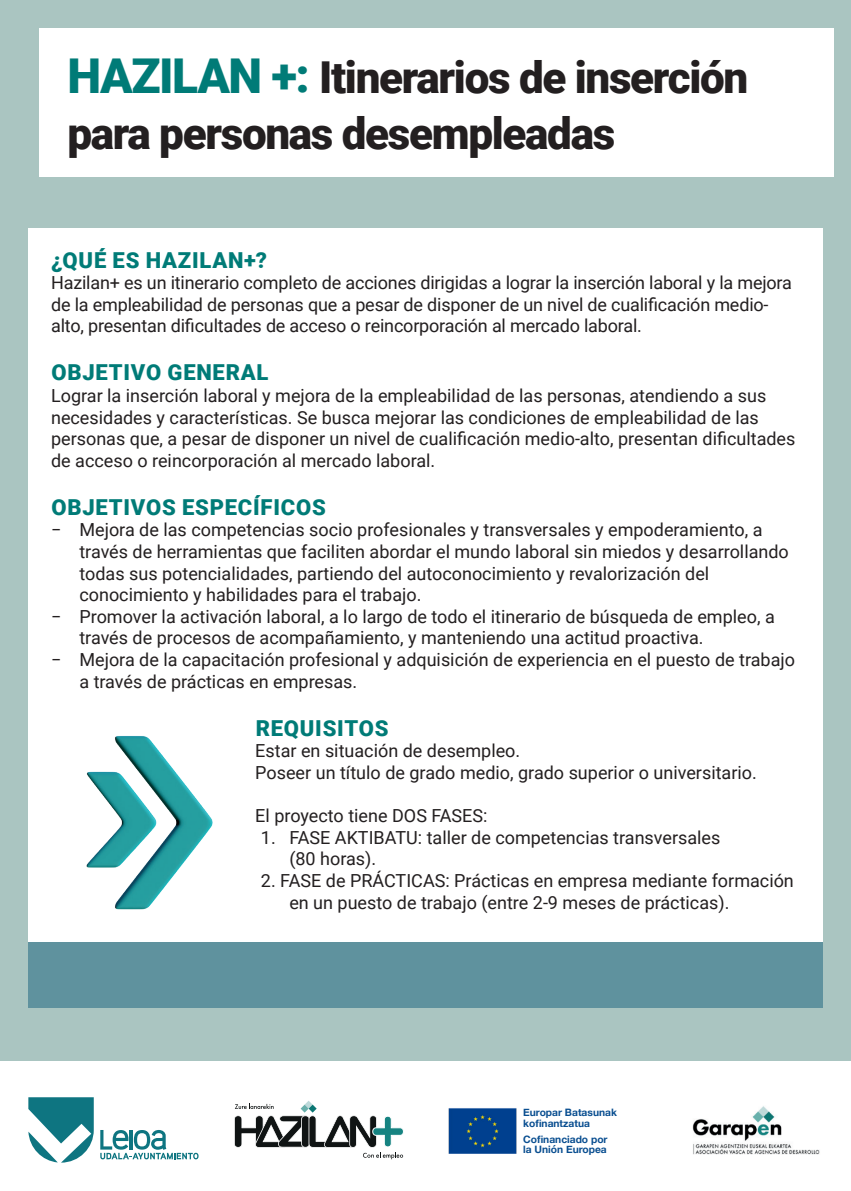
<style>
.page{position:relative;width:851px;height:1191px;background:#fff}
.page>*{position:absolute;margin:0;border:0;box-sizing:border-box;transform-origin:0 0}
.t1{font:900 44px/56px "Roboto";letter-spacing:-.03em;color:#231f20}
.t2{font:900 22px "Roboto";letter-spacing:.035em;color:#007b77}
.t3{font:18px/21.6px "Roboto";color:#231f20}
.t4{font:700 10.2px "Helvetica Neue";color:#094e90}
.s1{font-size:48px;color:#007b77}
</style>
<div class="page">
<div style="left:0;top:0;width:850px;height:1060px;background:#aac5c1"></div>
<div style="left:28px;top:228px;width:794px;height:714px;background:#fff"></div>
<div style="left:39px;top:28px;width:794px;height:149px;background:#fff"></div>
<svg style="left:234px;top:1101px;width:170px;height:58px"></svg>
<img style="left:448px;top:1108px;width:69px;height:45px">
<img style="left:692px;top:1106px;width:128px;height:48px">
<svg style="left:28px;top:1097px;width:66px;height:65px"></svg>
<svg style="left:100px;top:1130px;width:98px;height:29px"></svg>
<img style="left:86px;top:736px;width:127px;height:174px">
<div style="left:28px;top:942px;width:794px;height:65px;background:#5f929e"></div>
<p class="t1" style="left:67px;top:47px;width:682px"><span class="s1">HAZILAN +:</span> Itinerarios de inserción para personas desempleadas</p>
<p class="t2" style="left:51px;top:244px;width:217px">¿QUÉ ES HAZILAN+?</p>
<p class="t3" style="left:51px;top:271px;width:742px">Hazilan+ es un itinerario completo de acciones dirigidas a lograr la inserción laboral y la mejora de la empleabilidad de personas que a pesar de disponer de un nivel de cualificación medio&shy;alto, presentan dificultades de acceso o reincorporación al mercado laboral.</p>
<p class="t2" style="left:51px;top:357px;width:218px">OBJETIVO GENERAL</p>
<p class="t3" style="left:51px;top:384px;width:745px">Lograr la inserción laboral y mejora de la empleabilidad de las personas, atendiendo a sus necesidades y características. Se busca mejorar las condiciones de empleabilidad de las personas que, a pesar de disponer un nivel de cualificación medio-alto, presentan dificultades de acceso o reincorporación al mercado laboral.</p>
<p class="t2" style="left:51px;top:491px;width:276px">OBJETIVOS ESPECÍFICOS</p>
<p class="t3" style="left:79px;top:518px;width:710px;text-indent:-28px">− Mejora de las competencias socio profesionales y transversales y empoderamiento, a través de herramientas que faciliten abordar el mundo laboral sin miedos y desarrollando todas sus potencialidades, partiendo del autoconocimiento y revalorización del conocimiento y habilidades para el trabajo.</p>
<p class="t3" style="left:79px;top:605px;width:696px;text-indent:-28px">− Promover la activación laboral, a lo largo de todo el itinerario de búsqueda de empleo, a través de procesos de acompañamiento, y manteniendo una actitud proactiva.</p>
<p class="t3" style="left:79px;top:648px;width:717px;text-indent:-28px">− Mejora de la capacitación profesional y adquisición de experiencia en el puesto de trabajo a través de prácticas en empresas.</p>
<p class="t2" style="left:256px;top:712px;width:134px">REQUISITOS</p>
<p class="t3" style="left:255px;top:739px;width:266px">Estar en situación de desempleo.</p>
<p class="t3" style="left:255px;top:761px;width:503px">Poseer un título de grado medio, grado superior o universitario.</p>
<p class="t3" style="left:255px;top:804px;width:234px">El proyecto tiene DOS FASES:</p>
<p class="t3" style="left:261px;top:826px;width:461px">1. FASE AKTIBATU: taller de competencias transversales</p>
<p class="t3" style="left:289px;top:847px;width:88px">(80 horas).</p>
<p class="t3" style="left:289px;top:869px;width:506px;text-indent:-28px">2. FASE de PRÁCTICAS: Prácticas en empresa mediante formación en un puesto de trabajo (entre 2-9 meses de prácticas).</p>
<p class="t4" style="left:523px;top:1104px;width:95px">Europar Batasunak</p>
<p class="t4" style="left:523px;top:1115px;width:68px">kofinantzatua</p>
<p class="t4" style="left:523px;top:1131px;width:86px">Cofinanciado por</p>
<p class="t4" style="left:523px;top:1141px;width:85px">la Unión Europea</p>
</div>
